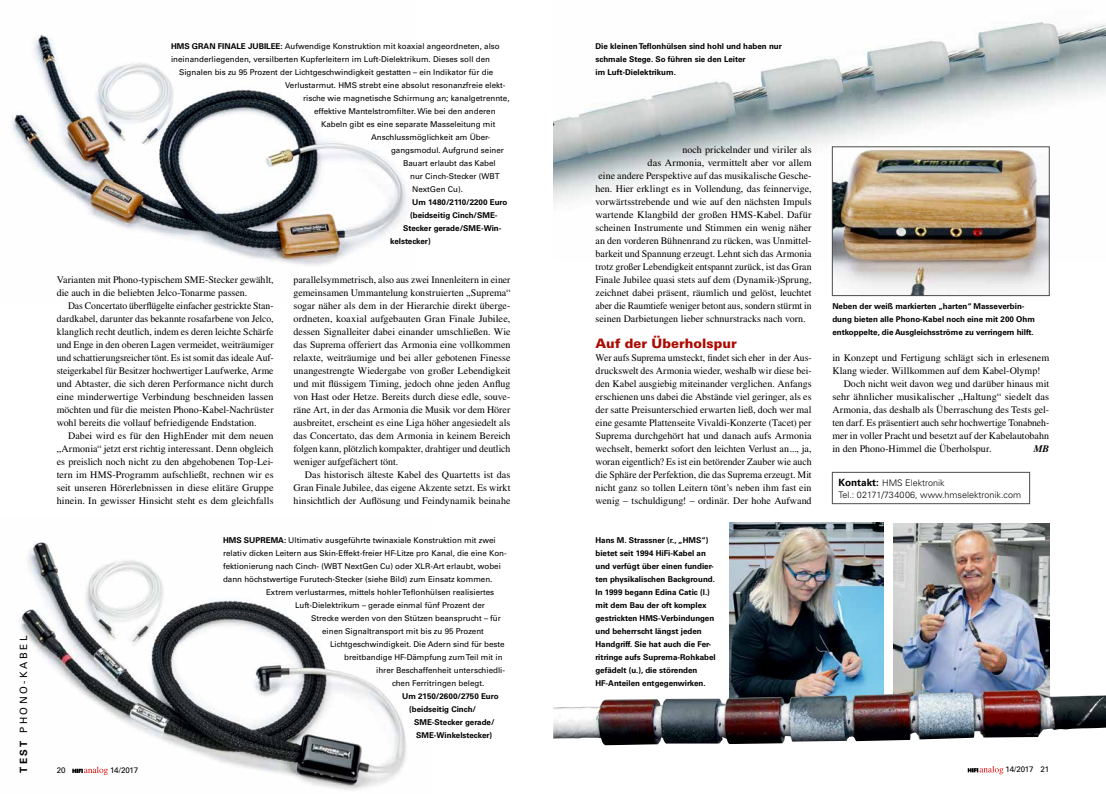
<style>
.page{position:relative;width:1106px;height:794px;background:#fff}
.page>*{position:absolute;margin:0;border:0;box-sizing:border-box;transform-origin:0 0}
.t1{font:900 13px "Univers LT Std";color:#ac0a00}
.t2{font:10px/13px "Times LT Std";color:#000;text-align:justify}
.t3{font:10px "Univers LT Std";letter-spacing:.25em;color:#000}
.t4{font:700 10px "Univers LT Std";color:#000}
.t5{font:italic 700 10px "Times LT Std";color:#000}
.t6{font:300 9px/11.8px "Univers LT Std";color:#000}
.t7{font:8px/13px "Univers LT Std";color:#000}
.t8{font:700 8px/13px "Univers LT Std";color:#000}
.s1{font-weight:700}
.s2{font-weight:700;font-size:10px}
</style>
<div class="page">
<img style="left:20px;top:541px;width:386px;height:249px">
<img style="left:553px;top:21px;width:553px;height:239px">
<img style="left:10px;top:34px;width:396px;height:231px">
<img style="left:729px;top:523px;width:154px;height:168px">
<img style="left:893px;top:523px;width:156px;height:168px">
<img style="left:553px;top:691px;width:499px;height:54px">
<img style="left:833px;top:148px;width:214px;height:146px">
<div style="left:831px;top:146px;width:218px;height:150px;border:1px solid #4b4b4b"></div>
<svg style="left:72px;top:766px;width:36px;height:9px"></svg>
<svg style="left:967px;top:766px;width:36px;height:8px"></svg>
<div style="left:831px;top:472px;width:199px;height:32px;border:1px solid #4b4b4b"></div>
<p class="t3" style="left:18px;top:733px;width:99px;rotate:-90deg">PHONO-KABEL</p>
<p class="t4" style="left:18px;top:773px;width:34px;rotate:-90deg">TEST</p>
<p class="t7" style="left:171px;top:40px;width:330px"><span class="s1">HMS GRAN FINALE JUBILEE:</span> Aufwendige Konstruktion mit koaxial angeordneten, also ineinanderliegenden, versilberten Kupferleitern im Luft-Dielektrikum. Dieses soll den</p>
<p class="t7" style="left:179px;top:66px;width:316px">Signalen bis zu 95 Prozent der Lichtgeschwindigkeit gestatten – ein Indikator für die</p>
<p class="t7" style="left:285px;top:79px;width:222px">Verlustarmut. HMS strebt eine absolut resonanzfreie elekt-</p>
<p class="t7" style="left:303px;top:92px;width:208px">rische wie magnetische Schirmung an; kanalgetrennte,</p>
<p class="t7" style="left:314px;top:105px;width:183px">effektive Mantelstromfilter. Wie bei den anderen</p>
<p class="t7" style="left:321px;top:118px;width:176px">Kabeln gibt es eine separate Masseleitung mit</p>
<p class="t7" style="left:371px;top:131px;width:121px">Anschlussmöglichkeit am Über-</p>
<p class="t7" style="left:391px;top:144px;width:114px">gangsmodul. Aufgrund seiner</p>
<p class="t7" style="left:403px;top:157px;width:94px">Bauart erlaubt das Kabel</p>
<p class="t7" style="left:410px;top:170px;width:91px">nur Cinch-Stecker (WBT</p>
<p class="t7" style="left:412px;top:183px;width:52px">NextGen Cu).</p>
<p class="t8" style="left:412px;top:196px;width:97px">Um 1480/2110/2200 Euro</p>
<p class="t8" style="left:410px;top:209px;width:89px">(beidseitig Cinch/SME-</p>
<p class="t8" style="left:403px;top:222px;width:100px">Stecker gerade/SME-Win-</p>
<p class="t8" style="left:390px;top:235px;width:42px">kelstecker)</p>
<p class="t2" style="left:57px;top:273px;width:218px">Varianten mit Phono-typischem SME-Stecker gewählt, die auch in die beliebten Jelco-Tonarme passen.</p>
<p class="t2" style="left:57px;top:299px;width:218px;text-indent:11px">Das Concertato überflügelte einfacher gestrickte Stan&shy;dardkabel, darunter das bekannte rosafarbene von Jelco, klanglich recht deutlich, indem es deren leichte Schärfe und Enge in den oberen Lagen vermeidet, weiträumiger und schattierungsreicher tönt. Es ist somit das ideale Auf&shy;steigerkabel für Besitzer hochwertiger Laufwerke, Arme und Abtaster, die sich deren Performance nicht durch eine minderwertige Verbindung beschneiden lassen möchten und für die meisten Phono-Kabel-Nachrüster wohl bereits die vollauf befriedigende Endstation.</p>
<p class="t2" style="left:57px;top:429px;width:218px;text-indent:11px">Dabei wird es für den HighEnder mit dem neuen „Armonia“ jetzt erst richtig interessant. Denn obgleich es preislich noch nicht zu den abgehobenen Top-Lei&shy;tern im HMS-Programm aufschließt, rechnen wir es seit unseren Hörerlebnissen in diese elitäre Gruppe hinein. In gewisser Hinsicht steht es dem gleichfalls</p>
<p class="t2" style="left:293px;top:273px;width:218px">parallelsymmetrisch, also aus zwei Innenleitern in einer gemeinsamen Ummantelung konstruierten „Suprema“ sogar näher als dem in der Hierarchie direkt überge&shy;ordneten, koaxial aufgebauten Gran Finale Jubilee, dessen Signalleiter dabei einander umschließen. Wie das Suprema offeriert das Armonia eine vollkommen relaxte, weiträumige und bei aller gebotenen Finesse unangestrengte Wiedergabe von großer Lebendigkeit und mit flüssigem Timing, jedoch ohne jeden Anflug von Hast oder Hetze. Bereits durch diese edle, souve&shy;räne Art, in der das Armonia die Musik vor dem Hörer ausbreitet, erscheint es eine Liga höher angesiedelt als das Concertato, das dem Armonia in keinem Bereich folgen kann, plötzlich kompakter, drahtiger und deutlich weniger aufgefächert tönt.</p>
<p class="t2" style="left:293px;top:468px;width:218px;text-indent:11px">Das historisch älteste Kabel des Quartetts ist das Gran Finale Jubilee, das eigene Akzente setzt. Es wirkt hinsichtlich der Auflösung und Feindynamik beinahe</p>
<p class="t7" style="left:223px;top:534px;width:274px"><span class="s1">HMS SUPREMA:</span> Ultimativ ausgeführte twinaxiale Konstruktion mit zwei</p>
<p class="t7" style="left:223px;top:547px;width:285px">relativ dicken Leitern aus Skin-Effekt-freier HF-Litze pro Kanal, die eine Kon-</p>
<p class="t7" style="left:223px;top:560px;width:279px">fektionierung nach Cinch- (WBT NextGen Cu) oder XLR-Art erlaubt, wobei</p>
<p class="t7" style="left:223px;top:573px;width:271px">dann höchstwertige Furutech-Stecker (siehe Bild) zum Einsatz kommen.</p>
<p class="t7" style="left:266px;top:586px;width:229px">Extrem verlustarmes, mittels hohler Teflonhülsen realisiertes</p>
<p class="t7" style="left:295px;top:599px;width:191px">Luft-Dielektrikum – gerade einmal fünf Prozent der</p>
<p class="t7" style="left:311px;top:612px;width:191px">Strecke werden von den Stützen beansprucht – für</p>
<p class="t7" style="left:322px;top:625px;width:163px">einen Signaltransport mit bis zu 95 Prozent</p>
<p class="t7" style="left:330px;top:638px;width:176px">Lichtgeschwindigkeit. Die Adern sind für beste</p>
<p class="t7" style="left:344px;top:651px;width:160px">breitbandige HF-Dämpfung zum Teil mit in</p>
<p class="t7" style="left:376px;top:664px;width:130px">ihrer Beschaffenheit unterschiedli-</p>
<p class="t7" style="left:392px;top:677px;width:94px">chen Ferritringen belegt.</p>
<p class="t8" style="left:409px;top:690px;width:91px;text-indent:-7px">Um 2150/2600/2750 Euro (beidseitig Cinch/</p>
<p class="t8" style="left:414px;top:716px;width:82px">SME-Stecker gerade/<br>SME-Winkelstecker)</p>
<p class="t8" style="left:595px;top:40px;width:188px">Die kleinen Teflonhülsen sind hohl und haben nur schmale Stege. So führen sie den Leiter<br>im Luft-Dielektrikum.</p>
<p class="t2" style="left:682px;top:143px;width:131px">noch prickelnder und viriler als</p>
<p class="t2" style="left:647px;top:156px;width:166px">das Armonia, vermittelt aber vor allem</p>
<p class="t2" style="left:598px;top:169px;width:215px">eine andere Perspektive auf das musikalische Gesche-</p>
<p class="t2" style="left:595px;top:182px;width:217px">hen. Hier erklingt es in Vollendung, das feinnervige,</p>
<p class="t2" style="left:595px;top:195px;width:217px">vorwärtsstrebende und wie auf den nächsten Impuls</p>
<p class="t2" style="left:595px;top:208px;width:217px">wartende Klangbild der großen HMS-Kabel. Dafür</p>
<p class="t2" style="left:595px;top:221px;width:218px">scheinen Instrumente und Stimmen ein wenig näher</p>
<p class="t2" style="left:595px;top:234px;width:218px">an den vorderen Bühnenrand zu rücken, was Unmittel-</p>
<p class="t2" style="left:595px;top:247px;width:217px">barkeit und Spannung erzeugt. Lehnt sich das Armonia</p>
<p class="t2" style="left:595px;top:260px;width:218px">trotz großer Lebendigkeit entspannt zurück, ist das Gran</p>
<p class="t2" style="left:595px;top:273px;width:217px">Finale Jubilee quasi stets auf dem (Dynamik-)Sprung,</p>
<p class="t2" style="left:595px;top:286px;width:217px">zeichnet dabei präsent, räumlich und gelöst, leuchtet</p>
<p class="t2" style="left:595px;top:299px;width:218px">aber die Raumtiefe weniger betont aus, sondern stürmt in</p>
<p class="t2" style="left:595px;top:312px;width:212px">seinen Darbietungen lieber schnurstracks nach vorn.</p>
<h1 class="t1" style="left:595px;top:335px;width:143px">Auf der Überholspur</h1>
<p class="t2" style="left:595px;top:351px;width:218px">Wer aufs Suprema umsteckt, findet sich eher in der Aus&shy;druckswelt des Armonia wieder, weshalb wir diese bei&shy;den Kabel ausgiebig miteinander verglichen. Anfangs erschienen uns dabei die Abstände viel geringer, als es der satte Preisunterschied erwarten ließ, doch wer mal eine gesamte Plattenseite Vivaldi-Konzerte (Tacet) per Suprema durchgehört hat und danach aufs Armonia wechselt, bemerkt sofort den leichten Verlust an..., ja, woran eigentlich? Es ist ein betörender Zauber wie auch die Sphäre der Perfektion, die das Suprema erzeugt. Mit nicht ganz so tollen Leitern tönt’s neben ihm fast ein wenig – tschuldigung! – ordinär. Der hohe Aufwand</p>
<p class="t8" style="left:595px;top:534px;width:122px">Hans M. Strassner (r., „HMS“) bietet seit 1994 HiFi-Kabel an und verfügt über einen fundier&shy;ten physikalischen Background.<br>In 1999 begann Edina Catic (l.) mit dem Bau der oft komplex gestrickten HMS-Verbindungen und beherrscht längst jeden<br>Handgriff. Sie hat auch die Fer&shy;ritringe aufs Suprema-Rohkabel gefädelt (u.), die störenden<br>HF-Anteilen entgegenwirken.</p>
<p class="t8" style="left:832px;top:300px;width:204px">Neben der weiß markierten „harten“ Masseverbin&shy;dung bieten alle Phono-Kabel noch eine mit 200 Ohm entkoppelte, die Ausgleichsströme zu verringern hilft.</p>
<p class="t2" style="left:832px;top:351px;width:218px">in Konzept und Fertigung schlägt sich in erlesenem</p>
<p class="t2" style="left:832px;top:364px;width:209px">Klang wieder. Willkommen auf dem Kabel-Olymp!</p>
<p class="t2" style="left:843px;top:377px;width:207px">Doch nicht weit davon weg und darüber hinaus mit</p>
<p class="t2" style="left:832px;top:390px;width:218px">sehr ähnlicher musikalischer „Haltung“ siedelt das</p>
<p class="t2" style="left:832px;top:403px;width:218px">Armonia, das deshalb als Überraschung des Tests gel-</p>
<p class="t2" style="left:832px;top:416px;width:218px">ten darf. Es präsentiert auch sehr hochwertige Tonabneh-</p>
<p class="t2" style="left:832px;top:429px;width:218px">mer in voller Pracht und besetzt auf der Kabelautobahn</p>
<p class="t2" style="left:832px;top:442px;width:161px">in den Phono-Himmel die Überholspur.</p>
<p class="t5" style="left:1033px;top:443px;width:17px">MB</p>
<p class="t6" style="left:838px;top:476px;width:184px"><span class="s2">Kontakt:</span> HMS Elektronik<br>Tel.: 02171/734006, www.hmselektronik.com</p>
<p class="t7" style="left:57px;top:763px;width:10px">20</p>
<p class="t7" style="left:110px;top:763px;width:30px">14/2017</p>
<p class="t7" style="left:1005px;top:763px;width:45px">14/2017 21</p>
</div>
